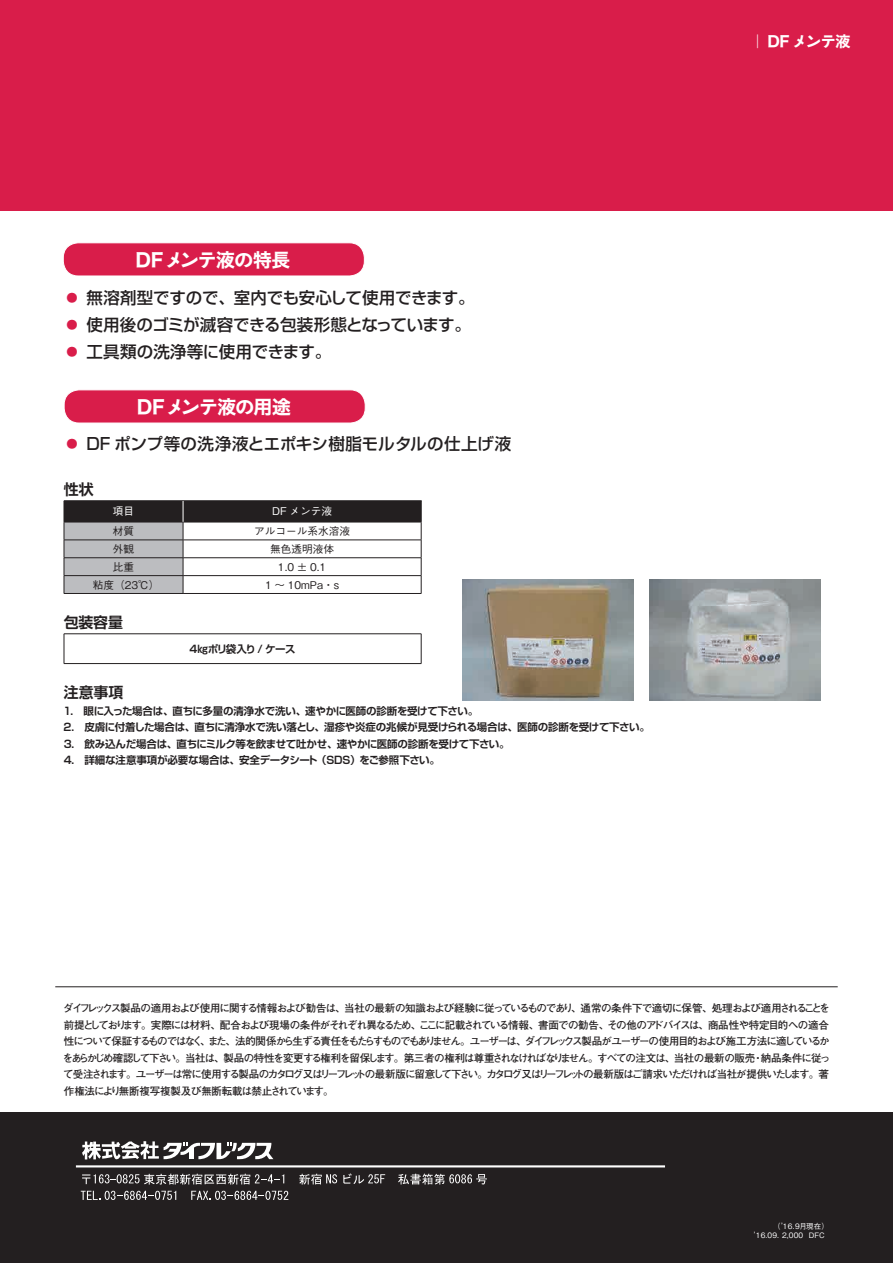
<style>
.page{position:relative;width:893px;height:1263px;background:#fff}
.page>*{position:absolute;margin:0;border:0;box-sizing:border-box;transform-origin:0 0}
.t1{font:18.75px "Hira Sans Old Std W7";letter-spacing:-.02em;color:#fff}
.t2{font:500 16.5px/27px "Shin Go Pro";letter-spacing:-.01em;color:#231f20}
.t3{font:500 16.5px "Shin Go Pro";letter-spacing:.01em;color:#231f20}
.t4{font:15px "Hira Sans Old Std W7";letter-spacing:-.035em;color:#fff}
.t5{font:700 14.85px "Shin Go Pro De";color:#231f20}
.t6{font:500 10.65px "Gothic BBB Pro";color:#231f20}
.t7{font:500 10.65px "Gothic BBB Pro";color:#fff}
.t8{font:700 10.5px/16.5px "Futo Go B101 Pro";letter-spacing:-.105em;color:#231f20}
.t9{font:700 10.5px/16.5px "Shin Go Pro De";letter-spacing:-.02em;color:#231f20}
.t10{font:700 10.5px "Shin Go Pro De";letter-spacing:-.085em;color:#231f20}
.t11{font:500 7.5px/9px "Gothic BBB Pro";letter-spacing:.02em;color:#fff}
.s1{color:#d91d4a}
</style>
<div class="page">
<div style="left:0;top:0;width:893px;height:210px;background:#d91d4a"></div>
<div style="left:0;top:1112px;width:893px;height:151px;background:#231f20"></div>
<hr style="left:64px;top:500px;width:119px;height:1px;background:#231f20">
<hr style="left:183px;top:500px;width:239px;height:1px;background:#231f20">
<hr style="left:183px;top:593px;width:238px;height:1px;background:#231f20">
<hr style="left:64px;top:593px;width:119px;height:1px;background:#231f20">
<svg style="left:64px;top:501px;width:358px;height:92px"></svg>
<hr style="left:64px;top:633px;width:357px;height:1px;background:#231f20">
<svg style="left:64px;top:634px;width:1px;height:29px"></svg>
<svg style="left:421px;top:634px;width:1px;height:29px"></svg>
<hr style="left:64px;top:663px;width:357px;height:1px;background:#231f20">
<hr style="left:55px;top:986px;width:783px;height:1px;background:#231f20">
<img style="left:649px;top:579px;width:171px;height:122px">
<img style="left:463px;top:579px;width:171px;height:122px">
<div style="left:63px;top:243px;width:301px;height:33px;background:#d91d4a;border-radius:15px"></div>
<div style="left:63px;top:242px;width:302px;height:34px;border:1px solid #fff;border-radius:15px"></div>
<div style="left:64px;top:390px;width:301px;height:33px;background:#d91d4a;border-radius:15px"></div>
<div style="left:64px;top:389px;width:302px;height:34px;border:1px solid #fff;border-radius:15px"></div>
<svg style="left:82px;top:1141px;width:191px;height:18px"></svg>
<svg style="left:82px;top:1174px;width:202px;height:10px"></svg>
<svg style="left:299px;top:1174px;width:38px;height:10px"></svg>
<svg style="left:343px;top:1173px;width:42px;height:11px"></svg>
<svg style="left:398px;top:1174px;width:89px;height:10px"></svg>
<svg style="left:81px;top:1191px;width:95px;height:9px"></svg>
<svg style="left:191px;top:1191px;width:97px;height:9px"></svg>
<hr style="left:76px;top:1165px;width:589px;height:2px;background:#fff">
<h1 class="t1" style="left:136px;top:245px;width:156px">DFメンテ液の特長</h1>
<h2 class="t2" style="left:64px;top:282px;width:412px"><span class="s1">◦</span> 無溶剤型ですので、室内でも安心して使用できます。<span class="s1">◦</span> 使用後のゴミが滅容できる包装形態となっています。<span class="s1">◦</span> 工具類の洗浄等に使用できます。</h2>
<h1 class="t1" style="left:137px;top:392px;width:155px">DFメンテ液の用途</h1>
<h2 class="t3" style="left:64px;top:430px;width:449px"><span class="s1">◦</span> DF ポンプ等の洗浄液とエポキシ樹脂モルタルの仕上げ液</h2>
<h3 class="t5" style="left:64px;top:477px;width:31px">性状</h3>
<p class="t7" style="left:113px;top:503px;width:23px">項目</p>
<p class="t7" style="left:272px;top:503px;width:61px">DF メンテ液</p>
<p class="t6" style="left:113px;top:522px;width:23px">材質</p>
<p class="t6" style="left:254px;top:522px;width:97px">アルコール系水溶液</p>
<p class="t6" style="left:113px;top:540px;width:23px">外観</p>
<p class="t6" style="left:270px;top:540px;width:65px">無色透明液体</p>
<p class="t6" style="left:113px;top:558px;width:23px">比重</p>
<p class="t6" style="left:278px;top:558px;width:50px">1.0 ± 0.1</p>
<p class="t6" style="left:93px;top:576px;width:68px">粘度（23℃）</p>
<p class="t6" style="left:265px;top:576px;width:75px">1 ～ 10mPa・s</p>
<h3 class="t5" style="left:64px;top:610px;width:61px">包装容量</h3>
<p class="t10" style="left:190px;top:640px;width:108px">4㎏ポリ袋入り / ケース</p>
<h3 class="t5" style="left:64px;top:680px;width:61px">注意事項</h3>
<p class="t9" style="left:63px;top:701px;width:588px">1.　眼に入った場合は、直ちに多量の清浄水で洗い、速やかに医師の診断を受けて下さい。<br>2.　皮膚に付着した場合は、直ちに清浄水で洗い落とし、湿疹や炎症の兆候が見受けられる場合は、医師の診断を受けて下さい。3.　飲み込んだ場合は、直ちにミルク等を飲ませて吐かせ、速やかに医師の診断を受けて下さい。<br>4.　詳細な注意事項が必要な場合は、安全データシート（SDS）をご参照下さい。</p>
<h3 class="t4" style="left:750px;top:30px;width:102px">｜ DF メンテ液</h3>
<p class="t8" style="left:63px;top:999px;width:769px">ダイフレックス製品の適用および使用に関する情報および勧告は、当社の最新の知識および経験に従っているものであり、通常の条件下で適切に保管、処理および適用されることを前提としております。実際には材料、配合および現場の条件がそれぞれ異なるため、ここに記載されている情報、書面での勧告、その他のアドバイスは、商品性や特定目的への適合性について保証するものではなく、また、法的関係から生ずる責任をもたらすものでもありません。ユーザーは、ダイフレックス製品がユーザーの使用目的および施工方法に適しているかをあらかじめ確認して下さい。当社は、製品の特性を変更する権利を留保します。第三者の権利は尊重されなければなりません。すべての注文は、当社の最新の販売・納品条件に従って受注されます。ユーザーは常に使用する製品のカタログ又はリーフレットの最新版に留意して下さい。カタログ又はリーフレットの最新版はご請求いただければ当社が提供いたします。著作権法により無断複写複製及び無断転載は禁止されています。</p>
<p class="t11" style="left:754px;top:1221px;width:76px;text-indent:19px">（’16．9月現在）’16.09. 2,000 DFC</p>
</div>
